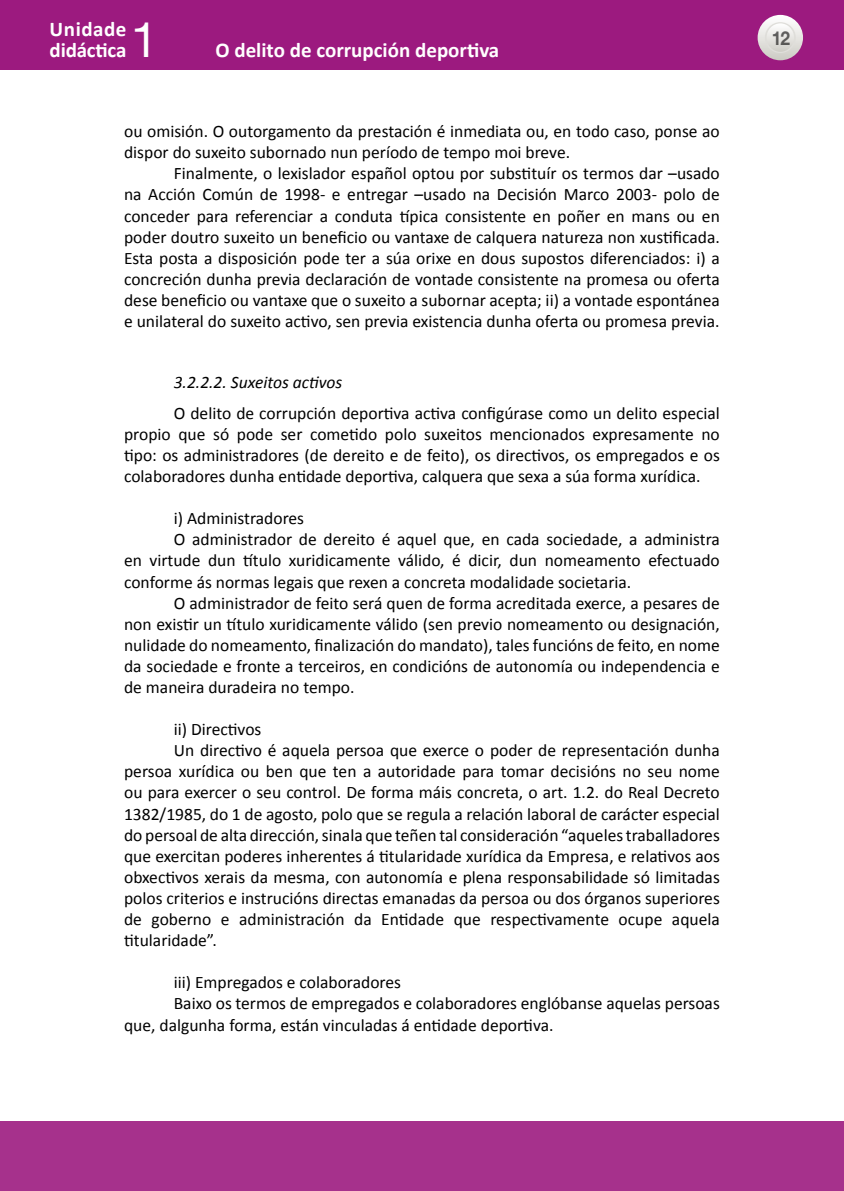
<style>
.page{position:relative;width:844px;height:1191px;background:#fff}
.page>*{position:absolute;margin:0;border:0;box-sizing:border-box;transform-origin:0 0}
.t1{font:49px "Helvetica Neue";color:#fff}
.t2{font:700 21px/21px "Calibri";color:#fff}
.t3{font:700 19.25px "Helvetica Neue";color:#000;scale:.9 1}
.TXTO{font:17.5px/21.2px "Calibri";color:#000;text-align:justify}
._4º_Epigrafe_NO_VA_E{font:italic 17.5px "Calibri";color:#000}
</style>
<div class="page">
<div style="left:0;top:0;width:843px;height:69px;background:#9c1a7f"></div>
<svg style="left:757px;top:15px;width:45px;height:45px"></svg>
<svg style="left:765px;top:23px;width:29px;height:29px"></svg>
<div style="left:764px;top:22px;width:31px;height:31px;border:1px solid #dfdeda;border-radius:50%"></div>
<div style="left:0;top:1121px;width:843px;height:70px;background:#a6318c"></div>
<p class="t2" style="left:50px;top:19px;width:78px">Unidade didáctica</p>
<h1 class="t1" style="left:131px;top:5px;width:29px">1</h1>
<p class="t2" style="left:215px;top:40px;width:285px">O delito de corrupción deportiva</p>
<p class="TXTO" style="left:124px;top:121px;width:597px">ou omisión. O outorgamento da prestación é inmediata ou, en todo caso, ponse ao dispor do suxeito subornado nun período de tempo moi breve.</p>
<p class="TXTO" style="left:124px;top:163px;width:597px;text-indent:50px">Finalmente, o lexislador español optou por substituír os termos dar –usado na Acción Común de 1998- e entregar –usado na Decisión Marco 2003- polo de conceder para referenciar a conduta típica consistente en poñer en mans ou en poder doutro suxeito un beneficio ou vantaxe de calquera natureza non xustificada.<br>Esta posta a disposición pode ter a súa orixe en dous supostos diferenciados: i) a concreción dunha previa declaración de vontade consistente na promesa ou oferta dese beneficio ou vantaxe que o suxeito a subornar acepta; ii) a vontade espontánea e unilateral do suxeito activo, sen previa existencia dunha oferta ou promesa previa.</p>
<p class="_4º_Epigrafe_NO_VA_E" style="left:174px;top:370px;width:170px">3.2.2.2. Suxeitos activos</p>
<p class="TXTO" style="left:124px;top:402px;width:597px;text-indent:50px">O delito de corrupción deportiva activa configúrase como un delito especial propio que só pode ser cometido polo suxeitos mencionados expresamente no tipo: os administradores (de dereito e de feito), os directivos, os empregados e os colaboradores dunha entidade deportiva, calquera que sexa a súa forma xurídica.</p>
<p class="TXTO" style="left:174px;top:508px;width:132px">i) Administradores</p>
<p class="TXTO" style="left:124px;top:529px;width:597px;text-indent:50px">O administrador de dereito é aquel que, en cada sociedade, a administra en virtude dun título xuridicamente válido, é dicir, dun nomeamento efectuado conforme ás normas legais que rexen a concreta modalidade societaria.</p>
<p class="TXTO" style="left:124px;top:592px;width:597px;text-indent:50px">O administrador de feito será quen de forma acreditada exerce, a pesares de non existir un título xuridicamente válido (sen previo nomeamento ou designación, nulidade do nomeamento, finalización do mandato), tales funcións de feito, en nome da sociedade e fronte a terceiros, en condicións de autonomía ou independencia e de maneira duradeira no tempo.</p>
<p class="TXTO" style="left:174px;top:719px;width:89px">ii) Directivos</p>
<p class="TXTO" style="left:124px;top:740px;width:597px;text-indent:50px">Un directivo é aquela persoa que exerce o poder de representación dunha persoa xurídica ou ben que ten a autoridade para tomar decisións no seu nome ou para exercer o seu control. De forma máis concreta, o art. 1.2. do Real Decreto 1382/1985, do 1 de agosto, polo que se regula a relación laboral de carácter especial do persoal de alta dirección, sinala que teñen tal consideración “aqueles traballadores que exercitan poderes inherentes á titularidade xurídica da Empresa, e relativos aos obxectivos xerais da mesma, con autonomía e plena responsabilidade só limitadas polos criterios e instrucións directas emanadas da persoa ou dos órganos superiores de goberno e administración da Entidade que respectivamente ocupe aquela titularidade”.</p>
<p class="TXTO" style="left:174px;top:972px;width:229px">iii) Empregados e colaboradores</p>
<p class="TXTO" style="left:124px;top:993px;width:597px;text-indent:50px">Baixo os termos de empregados e colaboradores englóbanse aquelas persoas que, dalgunha forma, están vinculadas á entidade deportiva.</p>
<p class="t3" style="left:770px;top:26px;width:23px">12</p>
</div>
